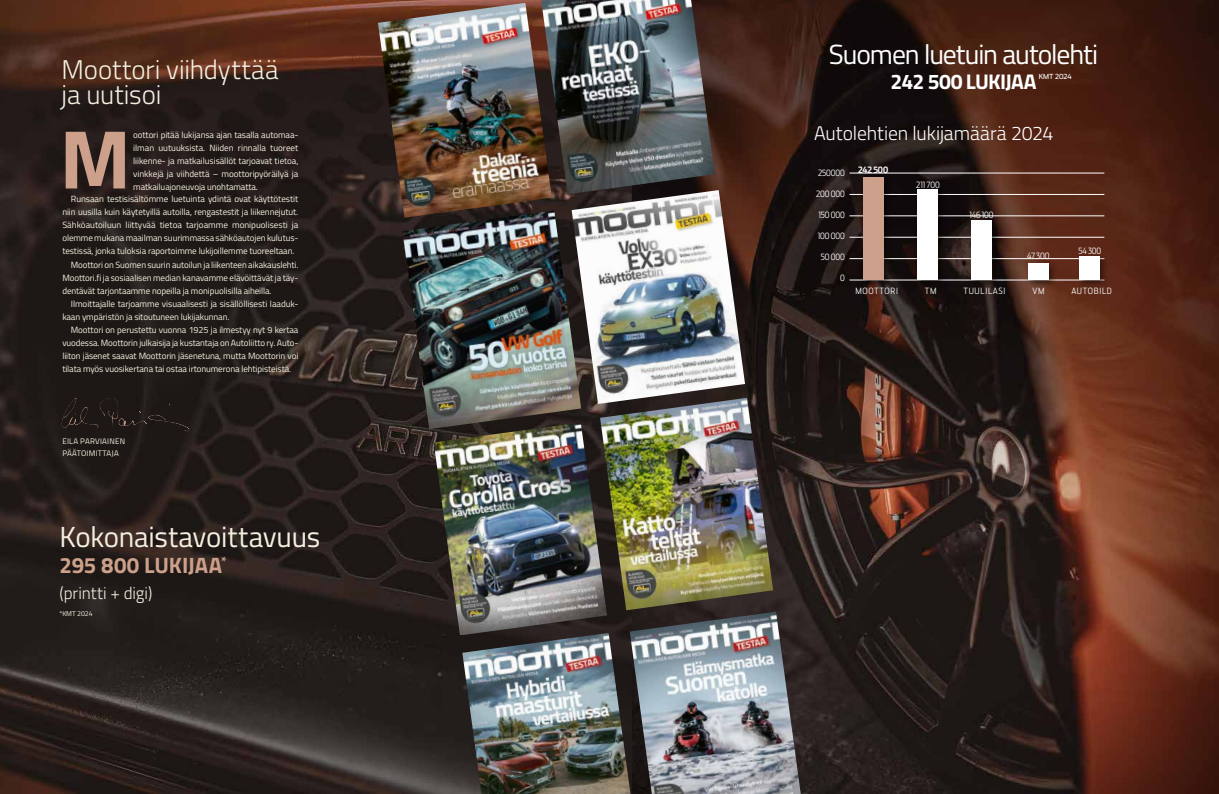
<style>
.page{position:relative;width:1219px;height:794px;background:#fff}
.page>*{position:absolute;margin:0;border:0;box-sizing:border-box;transform-origin:0 0}
.t1{font:700 83.4px "Titillium Web";color:#cca08a}
.t2{font:29px "Titillium Web";letter-spacing:-.01em;color:#f3f0e0}
.t3{font:27.7px "Titillium Web";letter-spacing:-.04em;color:#fff}
.t4{font:300 27px/24.7px "Titillium Web";letter-spacing:-.005em;color:#f3f0e0}
.t5{font:700 22.3px "Titillium Web";letter-spacing:-.005em;color:#cca08a}
.t6{font:700 21.2px "Titillium Web";letter-spacing:-.035em;color:#fff}
.t7{font:300 19.6px "Titillium Web";letter-spacing:-.01em;color:#fff}
.t8{font:300 17px "Titillium Web";letter-spacing:-.005em;color:#f3f0e0}
.t9{font:9px/13px "Titillium Web";letter-spacing:-.01em;color:#f3f0e0;text-align:justify}
.t10{font:300 8.7px "Stainless Cond";letter-spacing:-.01em;color:#fff}
.t11{font:300 8.7px "Stainless Cond";letter-spacing:.08em;color:#fff}
.t12{font:700 8.7px "Stainless Cond";letter-spacing:-.01em;color:#fff}
.t13{font:8px/12px "Titillium Web";letter-spacing:.03em;color:#f3f0e0}
.t14{font:7px "Titillium Web";letter-spacing:-.01em;color:#f3f0e0}
.t15{font:7px "Stainless";letter-spacing:-.01em;color:#fff}
</style>
<div class="page">
<img style="left:0;top:0;width:1219px;height:794px">
<hr style="left:849px;top:258px;width:255px;height:1px;background:#fff">
<hr style="left:849px;top:216px;width:255px;height:1px;background:#fff">
<hr style="left:849px;top:194px;width:255px;height:1px;background:#fff">
<hr style="left:849px;top:173px;width:255px;height:1px;background:#fff">
<hr style="left:849px;top:280px;width:255px;height:1px;background:#fff">
<img style="left:62px;top:398px;width:15px;height:30px">
<hr style="left:849px;top:237px;width:255px;height:1px;background:#fff">
<div style="left:860px;top:174px;width:32px;height:115px;background:#000;opacity:.5"></div>
<div style="left:863px;top:177px;width:20px;height:103px;background:#cca08a"></div>
<div style="left:914px;top:186px;width:33px;height:103px;background:#000;opacity:.5"></div>
<div style="left:917px;top:189px;width:21px;height:91px;background:#fff"></div>
<div style="left:968px;top:217px;width:33px;height:72px;background:#000;opacity:.5"></div>
<div style="left:971px;top:220px;width:21px;height:60px;background:#fff"></div>
<div style="left:1025px;top:260px;width:33px;height:29px;background:#000;opacity:.5"></div>
<div style="left:1028px;top:263px;width:21px;height:17px;background:#fff"></div>
<div style="left:1076px;top:253px;width:33px;height:36px;background:#000;opacity:.5"></div>
<div style="left:1080px;top:256px;width:20px;height:24px;background:#fff"></div>
<img style="left:378px;top:3px;width:174px;height:215px">
<img style="left:462px;top:633px;width:168px;height:161px">
<img style="left:541px;top:0;width:174px;height:194px">
<img style="left:572px;top:190px;width:173px;height:214px">
<img style="left:434px;top:422px;width:173px;height:213px">
<img style="left:600px;top:398px;width:173px;height:212px">
<img style="left:402px;top:210px;width:179px;height:219px">
<img style="left:630px;top:611px;width:171px;height:183px">
<h3 class="t4" style="left:62px;top:56px;width:218px">Moottori viihdyttää ja uutisoi</h3>
<p class="t9" style="left:133px;top:128px;width:167px">oottori pitää lukijansa ajan tasalla automaa&shy;ilman uutuuksista. Niiden rinnalla tuoreet liikenne- ja matkailusisällöt tarjoavat tietoa, vinkkejä ja viihdettä – moottoripyöräilyä ja</p>
<h1 class="t1" style="left:60px;top:96px;width:73px">M</h1>
<p class="t9" style="left:133px;top:180px;width:126px">matkailuajoneuvoja unohtamatta.</p>
<p class="t9" style="left:71px;top:192px;width:229px">Runsaan testisisältömme luetuinta ydintä ovat käyttötestit</p>
<p class="t9" style="left:62px;top:205px;width:237px">niin uusilla kuin käytetyillä autoilla, rengastestit ja liikennejutut.</p>
<p class="t9" style="left:62px;top:218px;width:238px">Sähköautoiluun liittyvää tietoa tarjoamme monipuolisesti ja</p>
<p class="t9" style="left:62px;top:231px;width:237px">olemme mukana maailman suurimmassa sähköautojen kulutus-</p>
<p class="t9" style="left:62px;top:244px;width:233px">testissä, jonka tuloksia raportoimme lukijoillemme tuoreeltaan.</p>
<p class="t9" style="left:71px;top:257px;width:229px">Moottori on Suomen suurin autoilun ja liikenteen aikakauslehti.</p>
<p class="t9" style="left:62px;top:270px;width:237px">Moottori.fi ja sosiaalisen median kanavamme elävöittävät ja täy-</p>
<p class="t9" style="left:62px;top:283px;width:211px">dentävät tarjontaamme nopeilla ja monipuolisilla aiheilla.</p>
<p class="t9" style="left:71px;top:296px;width:229px">Ilmoittajalle tarjoamme visuaalisesti ja sisällöllisesti laaduk-</p>
<p class="t9" style="left:62px;top:309px;width:169px">kaan ympäristön ja sitoutuneen lukijakunnan.</p>
<p class="t9" style="left:71px;top:322px;width:229px">Moottori on perustettu vuonna 1925 ja ilmestyy nyt 9 kertaa</p>
<p class="t9" style="left:62px;top:335px;width:237px">vuodessa. Moottorin julkaisija ja kustantaja on Autoliitto ry. Auto-</p>
<p class="t9" style="left:62px;top:348px;width:238px">liiton jäsenet saavat Moottorin jäsenetuna, mutta Moottorin voi</p>
<p class="t9" style="left:62px;top:361px;width:230px">tilata myös vuosikertana tai ostaa irtonumerona lehtipisteistä.</p>
<p class="t13" style="left:62px;top:435px;width:64px">EILA PARVIAINEN<br>PÄÄTOIMITTAJA</p>
<h2 class="t2" style="left:60px;top:516px;width:262px">Kokonaistavoittavuus</h2>
<h3 class="t5" style="left:60px;top:548px;width:169px">295 800 LUKIJAA<sup>*</sup></h3>
<h3 class="t8" style="left:60px;top:581px;width:94px">(printti + digi)</h3>
<p class="t14" style="left:60px;top:609px;width:35px">*KMT 2024</p>
<h3 class="t3" style="left:829px;top:34px;width:271px">Suomen luetuin autolehti</h3>
<h3 class="t6" style="left:890px;top:65px;width:148px">242 500 LUKIJAA</h3>
<p class="t15" style="left:1039px;top:72px;width:34px">KMT 2024</p>
<h3 class="t7" style="left:814px;top:119px;width:241px">Autolehtien lukijamäärä 2024</h3>
<p class="t10" style="left:818px;top:168px;width:28px">250000</p>
<p class="t10" style="left:816px;top:189px;width:30px">200 000</p>
<p class="t10" style="left:818px;top:210px;width:28px">150 000</p>
<p class="t10" style="left:818px;top:231px;width:29px">100 000</p>
<p class="t10" style="left:821px;top:252px;width:25px">50 000</p>
<p class="t10" style="left:840px;top:273px;width:6px">0</p>
<p class="t12" style="left:858px;top:165px;width:32px">242 500</p>
<p class="t10" style="left:916px;top:179px;width:25px">211 700</p>
<p class="t10" style="left:969px;top:210px;width:26px">146 100</p>
<p class="t10" style="left:1027px;top:250px;width:24px">47 300</p>
<p class="t10" style="left:1078px;top:245px;width:24px">54 300</p>
<p class="t11" style="left:855px;top:286px;width:44px">MOOTTORI</p>
<p class="t10" style="left:925px;top:286px;width:13px">TM</p>
<p class="t11" style="left:963px;top:286px;width:44px">TUULILASI</p>
<p class="t10" style="left:1032px;top:286px;width:14px">VM</p>
<p class="t11" style="left:1071px;top:286px;width:42px">AUTOBILD</p>
</div>
